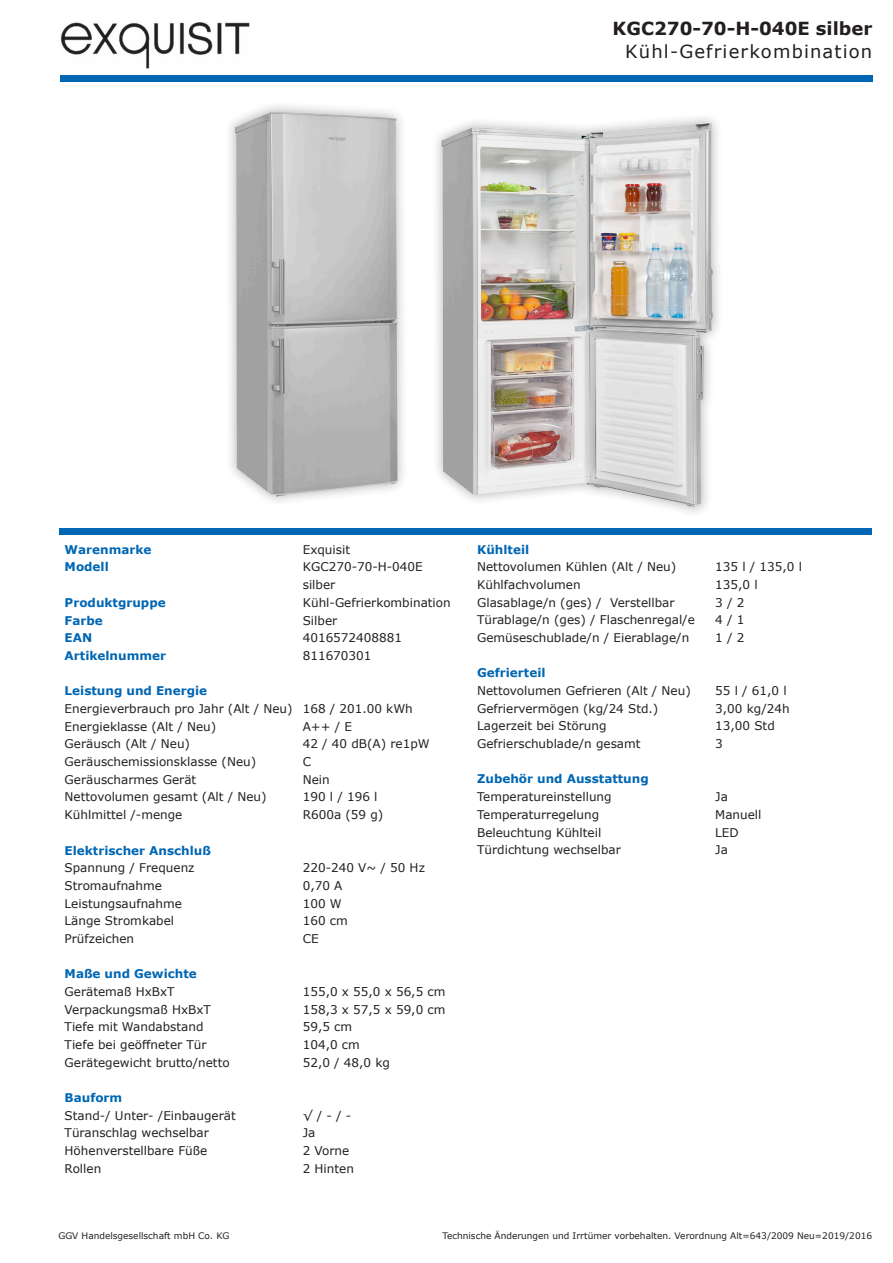
<style>
.page{position:relative;width:893px;height:1263px;background:#fff}
.page>*{position:absolute;margin:0;border:0;box-sizing:border-box;transform-origin:0 0}
.t1{font:18px "Verdana";letter-spacing:.065em;color:#231f20}
.t2{font:700 18px "Verdana";color:#231f20}
.t3{font:12px/18px "Verdana";color:#231f20}
.t4{font:700 12px "Verdana";color:#0166b3}
.t5{font:9px "Verdana";color:#231f20}
</style>
<div class="page">
<div style="left:224px;top:101px;width:185px;height:406px;background:#231f20;opacity:.35"></div>
<img style="left:235px;top:112px;width:163px;height:385px">
<img style="left:60px;top:22px;width:190px;height:47px">
<div style="left:60px;top:75px;width:812px;height:6px;background:#0166b3"></div>
<div style="left:60px;top:528px;width:812px;height:6px;background:#0166b3"></div>
<div style="left:430px;top:111px;width:294px;height:407px;background:#231f20;opacity:.35"></div>
<img style="left:441px;top:123px;width:272px;height:384px">
<h1 class="t2" style="left:613px;top:16px;width:261px">KGC270-70-H-040E silber</h1>
<h1 class="t1" style="left:625px;top:39px;width:249px">Kühl-Gefrierkombination</h1>
<p class="t4" style="left:65px;top:541px;width:88px">Warenmarke</p>
<p class="t3" style="left:303px;top:540px;width:49px">Exquisit</p>
<p class="t4" style="left:65px;top:558px;width:46px">Modell</p>
<p class="t3" style="left:303px;top:558px;width:121px">KGC270-70-H-040E silber</p>
<p class="t4" style="left:65px;top:594px;width:103px">Produktgruppe</p>
<p class="t3" style="left:303px;top:593px;width:150px">Kühl-Gefrierkombination</p>
<p class="t4" style="left:65px;top:612px;width:40px">Farbe</p>
<p class="t3" style="left:303px;top:611px;width:36px">Silber</p>
<p class="t4" style="left:65px;top:629px;width:29px">EAN</p>
<p class="t3" style="left:303px;top:629px;width:101px">4016572408881</p>
<p class="t4" style="left:65px;top:647px;width:103px">Artikelnummer</p>
<p class="t3" style="left:303px;top:646px;width:70px">811670301</p>
<p class="t4" style="left:65px;top:682px;width:144px">Leistung und Energie</p>
<p class="t3" style="left:65px;top:700px;width:350px">Energieverbrauch pro Jahr (Alt / Neu) 168 / 201.00 kWh<br>Energieklasse (Alt / Neu)</p>
<p class="t3" style="left:303px;top:717px;width:51px">A++ / E</p>
<p class="t3" style="left:65px;top:735px;width:127px">Geräusch (Alt / Neu)</p>
<p class="t3" style="left:303px;top:735px;width:128px">42 / 40 dB(A) re1pW</p>
<p class="t3" style="left:65px;top:753px;width:193px">Geräuschemissionsklasse (Neu)</p>
<p class="t3" style="left:303px;top:753px;width:10px">C</p>
<p class="t3" style="left:65px;top:770px;width:133px">Geräuscharmes Gerät</p>
<p class="t3" style="left:303px;top:770px;width:29px">Nein</p>
<p class="t3" style="left:65px;top:788px;width:204px">Nettovolumen gesamt (Alt / Neu)</p>
<p class="t3" style="left:303px;top:788px;width:76px">190 l / 196 l</p>
<p class="t3" style="left:65px;top:806px;width:119px">Kühlmittel /-menge</p>
<p class="t3" style="left:303px;top:806px;width:82px">R600a (59 g)</p>
<p class="t4" style="left:65px;top:842px;width:148px">Elektrischer Anschluß</p>
<p class="t3" style="left:65px;top:859px;width:131px">Spannung / Frequenz</p>
<p class="t3" style="left:303px;top:859px;width:124px">220-240 V~ / 50 Hz</p>
<p class="t3" style="left:65px;top:876px;width:99px">Stromaufnahme</p>
<p class="t3" style="left:303px;top:876px;width:41px">0,70 A</p>
<p class="t3" style="left:65px;top:894px;width:119px">Leistungsaufnahme</p>
<p class="t3" style="left:303px;top:894px;width:40px">100 W</p>
<p class="t3" style="left:65px;top:912px;width:111px">Länge Stromkabel</p>
<p class="t3" style="left:303px;top:912px;width:47px">160 cm</p>
<p class="t3" style="left:65px;top:929px;width:71px">Prüfzeichen</p>
<p class="t3" style="left:303px;top:929px;width:17px">CE</p>
<p class="t4" style="left:65px;top:965px;width:134px">Maße und Gewichte</p>
<p class="t3" style="left:65px;top:982px;width:112px">Gerätemaß HxBxT</p>
<p class="t3" style="left:303px;top:982px;width:144px">155,0 x 55,0 x 56,5 cm</p>
<p class="t3" style="left:65px;top:1000px;width:148px">Verpackungsmaß HxBxT</p>
<p class="t3" style="left:303px;top:1000px;width:144px">158,3 x 57,5 x 59,0 cm</p>
<p class="t3" style="left:65px;top:1018px;width:140px">Tiefe mit Wandabstand</p>
<p class="t3" style="left:303px;top:1018px;width:51px">59,5 cm</p>
<p class="t3" style="left:65px;top:1035px;width:144px">Tiefe bei geöffneter Tür</p>
<p class="t3" style="left:303px;top:1035px;width:59px">104,0 cm</p>
<p class="t3" style="left:65px;top:1053px;width:167px">Gerätegewicht brutto/netto</p>
<p class="t3" style="left:303px;top:1053px;width:89px">52,0 / 48,0 kg</p>
<p class="t4" style="left:65px;top:1089px;width:59px">Bauform</p>
<p class="t3" style="left:65px;top:1106px;width:173px">Stand-/ Unter- /Einbaugerät</p>
<p class="t3" style="left:303px;top:1106px;width:50px">√ / - / -</p>
<p class="t3" style="left:65px;top:1124px;width:146px">Türanschlag wechselbar</p>
<p class="t3" style="left:303px;top:1124px;width:14px">Ja</p>
<p class="t3" style="left:65px;top:1141px;width:144px">Höhenverstellbare Füße</p>
<p class="t3" style="left:303px;top:1141px;width:48px">2 Vorne</p>
<p class="t3" style="left:65px;top:1159px;width:38px">Rollen</p>
<p class="t3" style="left:303px;top:1159px;width:53px">2 Hinten</p>
<p class="t4" style="left:477px;top:541px;width:54px">Kühlteil</p>
<p class="t3" style="left:477px;top:558px;width:201px">Nettovolumen Kühlen (Alt / Neu)</p>
<p class="t3" style="left:715px;top:558px;width:88px">135 l / 135,0 l</p>
<p class="t3" style="left:477px;top:575px;width:105px">Kühlfachvolumen</p>
<p class="t3" style="left:715px;top:575px;width:44px">135,0 l</p>
<p class="t3" style="left:477px;top:593px;width:199px">Glasablage/n (ges) / Verstellbar</p>
<p class="t3" style="left:715px;top:593px;width:31px">3 / 2</p>
<p class="t3" style="left:477px;top:611px;width:219px">Türablage/n (ges) / Flaschenregal/e</p>
<p class="t3" style="left:715px;top:611px;width:31px">4 / 1</p>
<p class="t3" style="left:477px;top:628px;width:214px">Gemüseschublade/n / Eierablage/n</p>
<p class="t3" style="left:715px;top:628px;width:31px">1 / 2</p>
<p class="t4" style="left:477px;top:664px;width:70px">Gefrierteil</p>
<p class="t3" style="left:477px;top:682px;width:215px">Nettovolumen Gefrieren (Alt / Neu)</p>
<p class="t3" style="left:715px;top:682px;width:73px">55 l / 61,0 l</p>
<p class="t3" style="left:477px;top:699px;width:183px">Gefriervermögen (kg/24 Std.)</p>
<p class="t3" style="left:715px;top:699px;width:76px">3,00 kg/24h</p>
<p class="t3" style="left:477px;top:717px;width:131px">Lagerzeit bei Störung</p>
<p class="t3" style="left:715px;top:717px;width:61px">13,00 Std</p>
<p class="t3" style="left:477px;top:735px;width:165px">Gefrierschublade/n gesamt</p>
<p class="t3" style="left:715px;top:735px;width:9px">3</p>
<p class="t4" style="left:477px;top:771px;width:173px">Zubehör und Ausstattung</p>
<p class="t3" style="left:477px;top:788px;width:136px">Temperatureinstellung</p>
<p class="t3" style="left:715px;top:788px;width:14px">Ja</p>
<p class="t3" style="left:477px;top:805px;width:123px">Temperaturregelung</p>
<p class="t3" style="left:715px;top:805px;width:48px">Manuell</p>
<p class="t3" style="left:477px;top:823px;width:126px">Beleuchtung Kühlteil</p>
<p class="t3" style="left:715px;top:823px;width:25px">LED</p>
<p class="t3" style="left:477px;top:841px;width:145px">Türdichtung wechselbar</p>
<p class="t3" style="left:715px;top:841px;width:14px">Ja</p>
<p class="t5" style="left:58px;top:1230px;width:173px">GGV Handelsgesellschaft mbH Co. KG</p>
<p class="t5" style="left:442px;top:1230px;width:431px">Technische Änderungen und Irrtümer vorbehalten. Verordnung Alt=643/2009 Neu=2019/2016</p>
</div>
